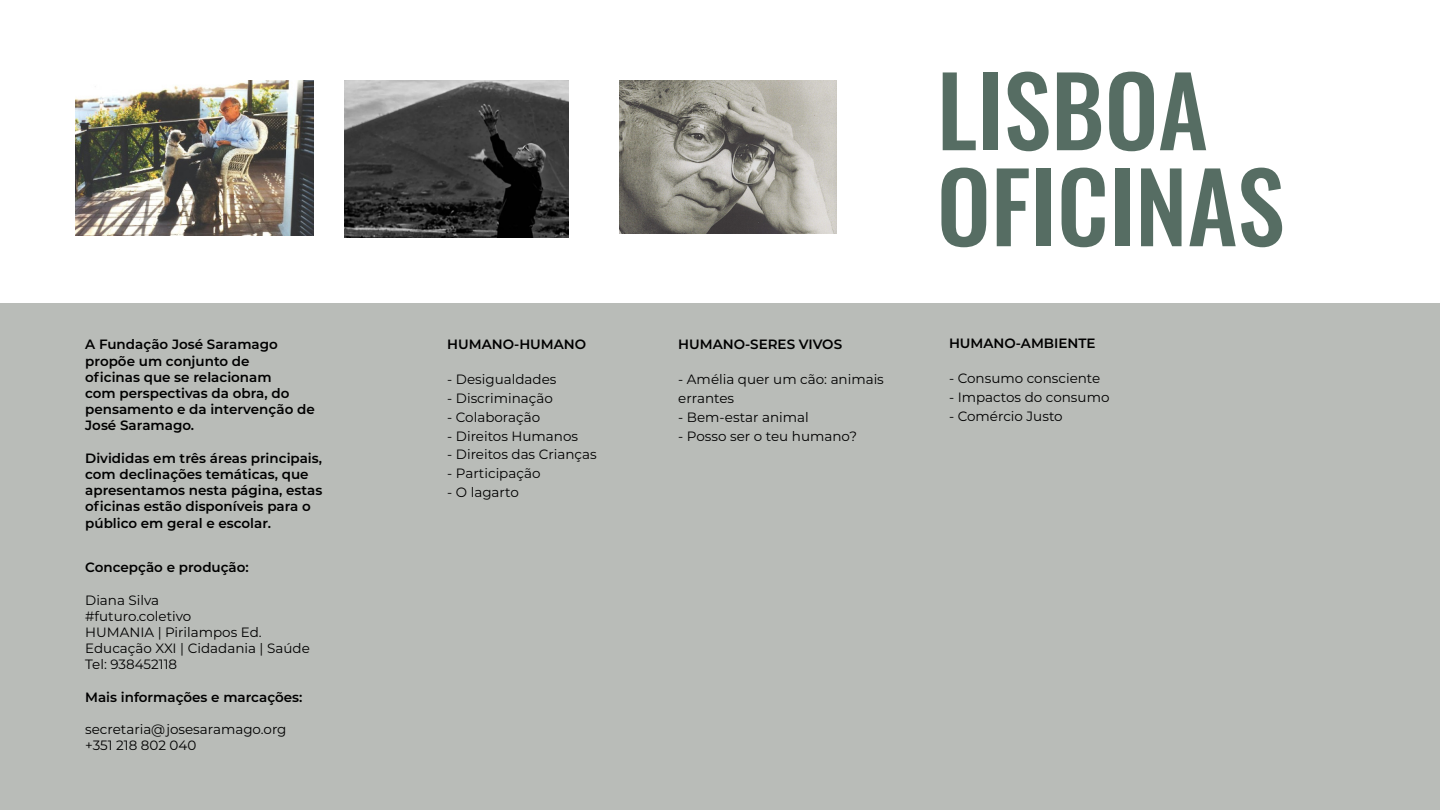
<style>
.page{position:relative;width:1440px;height:810px;background:#fff}
.page>*{position:absolute;margin:0;border:0;box-sizing:border-box;transform-origin:0 0}
.Medium_Size_110pt_Lea_132pt_Left{font:500 96px "Oswald";color:#566d63}
.Body{font:600 13.5px/16.2px "Montserrat";color:#000}
.Body-2{font:13.5px/18.8px "Montserrat";color:#000}
</style>
<div class="page">
<div style="left:0;top:304px;width:1440px;height:506px;background:#b9bcb8"></div>
<img style="left:75px;top:81px;width:238px;height:155px">
<img style="left:344px;top:81px;width:225px;height:157px">
<img style="left:619px;top:81px;width:218px;height:153px">
<p class="Body" style="left:85px;top:336px;width:231px">A Fundação José Saramago propõe um conjunto de<br>oficinas que se relacionam<br>com perspectivas da obra, do pensamento e da intervenção de<br>José Saramago.</p>
<p class="Body" style="left:85px;top:449px;width:239px">Divididas em três áreas principais, com declinações temáticas, que apresentamos nesta página, estas oficinas estão disponíveis para o público em geral e escolar.</p>
<p class="Body" style="left:85px;top:559px;width:165px">Concepção e produção:</p>
<p class="Body-2" style="left:85px;top:590px;width:76px">Diana Silva</p>
<p class="Body-2" style="left:85px;top:606px;width:108px">#futuro.coletivo</p>
<p class="Body-2" style="left:85px;top:622px;width:178px">HUMANIA | Pirilampos Ed.</p>
<p class="Body-2" style="left:85px;top:639px;width:226px">Educação XXI | Cidadania | Saúde</p>
<p class="Body-2" style="left:85px;top:655px;width:93px">Tel: 938452118</p>
<p class="Body" style="left:85px;top:688px;width:219px">Mais informações e marcações:</p>
<p class="Body-2" style="left:85px;top:720px;width:203px">secretaria@josesaramago.org</p>
<p class="Body-2" style="left:85px;top:736px;width:113px">+351 218 802 040</p>
<p class="Body" style="left:447px;top:336px;width:141px">HUMANO-HUMANO</p>
<p class="Body-2" style="left:447px;top:370px;width:111px">- Desigualdades</p>
<p class="Body-2" style="left:447px;top:388px;width:107px">- Discriminação</p>
<p class="Body-2" style="left:447px;top:407px;width:95px">- Colaboração</p>
<p class="Body-2" style="left:447px;top:426px;width:132px">- Direitos Humanos</p>
<p class="Body-2" style="left:447px;top:445px;width:151px">- Direitos das Crianças</p>
<p class="Body-2" style="left:447px;top:463px;width:95px">- Participação</p>
<p class="Body-2" style="left:447px;top:482px;width:73px">- O lagarto</p>
<p class="Body" style="left:678px;top:336px;width:165px">HUMANO-SERES VIVOS</p>
<p class="Body-2" style="left:678px;top:370px;width:207px">- Amélia quer um cão: animais errantes</p>
<p class="Body-2" style="left:678px;top:407px;width:132px">- Bem-estar animal</p>
<p class="Body-2" style="left:678px;top:426px;width:180px">- Posso ser o teu humano?</p>
<p class="Medium_Size_110pt_Lea_132pt_Left" style="left:937px;top:61px;width:273px">LISBOA</p>
<p class="Medium_Size_110pt_Lea_132pt_Left" style="left:937px;top:157px;width:349px">OFICINAS</p>
<p class="Body" style="left:949px;top:335px;width:148px">HUMANO-AMBIENTE</p>
<p class="Body-2" style="left:949px;top:369px;width:153px">- Consumo consciente</p>
<p class="Body-2" style="left:949px;top:387px;width:162px">- Impactos do consumo</p>
<p class="Body-2" style="left:949px;top:406px;width:115px">- Comércio Justo</p>
</div>
